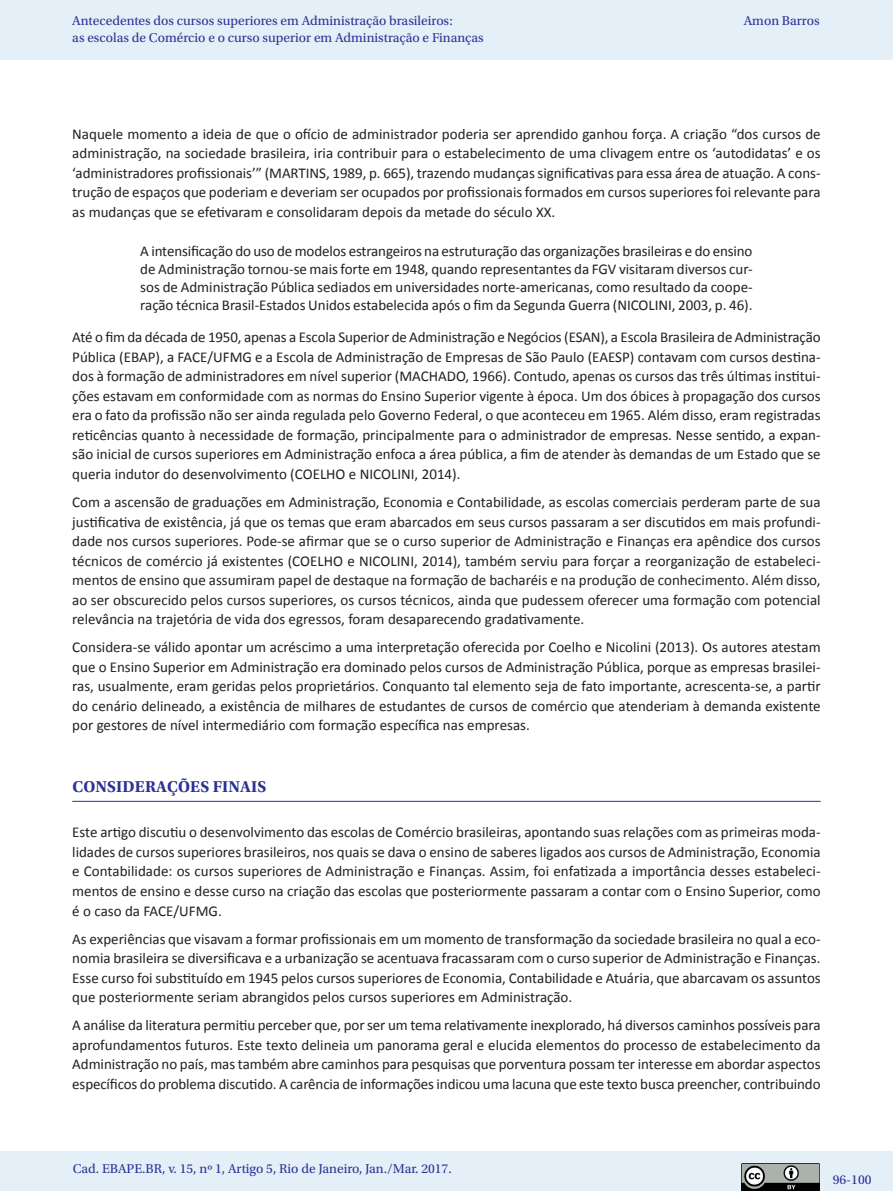
<style>
.page{position:relative;width:893px;height:1191px;background:#fff}
.page>*{position:absolute;margin:0;border:0;box-sizing:border-box;transform-origin:0 0}
._07_1_sub_1{font:700 16.5px "Utopia Std";letter-spacing:.01em;color:#2b3393}
._06_0_texto{font:15px/19.5px "Calibri";color:#231f20;text-align:justify}
._06_2_citação{font:15px/18px "Calibri";letter-spacing:-.005em;color:#231f20;text-align:justify}
.t1{font:13.5px/16.5px "Utopia Std";color:#2b3393}
</style>
<div class="page">
<div style="left:0;top:0;width:893px;height:60px;background:#e4eff8"></div>
<div style="left:0;top:1151px;width:893px;height:40px;background:#e4eff8"></div>
<img style="left:742px;top:1163px;width:77px;height:27px">
<hr style="left:72px;top:801px;width:749px;height:1px;background:#2b3393">
<p class="t1" style="left:72px;top:13px;width:413px">Antecedentes dos cursos superiores em Administração brasileiros:<br>as escolas de Comércio e o curso superior em Administração e Finanças</p>
<p class="t1" style="left:744px;top:13px;width:77px">Amon Barros</p>
<p class="_06_0_texto" style="left:72px;top:124px;width:750px">Naquele momento a ideia de que o ofício de administrador poderia ser aprendido ganhou força. A criação “dos cursos de administração, na sociedade brasileira, iria contribuir para o estabelecimento de uma clivagem entre os ‘autodidatas’ e os ‘administradores profissionais’” (MARTINS, 1989, p. 665), trazendo mudanças significativas para essa área de atuação. A cons&shy;trução de espaços que poderiam e deveriam ser ocupados por profissionais formados em cursos superiores foi relevante para as mudanças que se efetivaram e consolidaram depois da metade do século XX.</p>
<p class="_06_2_citação" style="left:140px;top:242px;width:614px">A intensificação do uso de modelos estrangeiros na estruturação das organizações brasileiras e do ensino de Administração tornou-se mais forte em 1948, quando representantes da FGV visitaram diversos cur&shy;sos de Administração Pública sediados em universidades norte-americanas, como resultado da coope&shy;ração técnica Brasil-Estados Unidos estabelecida após o fim da Segunda Guerra (NICOLINI, 2003, p. 46).</p>
<p class="_06_0_texto" style="left:72px;top:328px;width:750px">Até o fim da década de 1950, apenas a Escola Superior de Administração e Negócios (ESAN), a Escola Brasileira de Administração Pública (EBAP), a FACE/UFMG e a Escola de Administração de Empresas de São Paulo (EAESP) contavam com cursos destina&shy;dos à formação de administradores em nível superior (MACHADO, 1966). Contudo, apenas os cursos das três últimas institui&shy;ções estavam em conformidade com as normas do Ensino Superior vigente à época. Um dos óbices à propagação dos cursos era o fato da profissão não ser ainda regulada pelo Governo Federal, o que aconteceu em 1965. Além disso, eram registradas reticências quanto à necessidade de formação, principalmente para o administrador de empresas. Nesse sentido, a expan&shy;são inicial de cursos superiores em Administração enfoca a área pública, a fim de atender às demandas de um Estado que se queria indutor do desenvolvimento (COELHO e NICOLINI, 2014).</p>
<p class="_06_0_texto" style="left:72px;top:492px;width:750px">Com a ascensão de graduações em Administração, Economia e Contabilidade, as escolas comerciais perderam parte de sua justificativa de existência, já que os temas que eram abarcados em seus cursos passaram a ser discutidos em mais profundi&shy;dade nos cursos superiores. Pode-se afirmar que se o curso superior de Administração e Finanças era apêndice dos cursos técnicos de comércio já existentes (COELHO e NICOLINI, 2014), também serviu para forçar a reorganização de estabeleci&shy;mentos de ensino que assumiram papel de destaque na formação de bacharéis e na produção de conhecimento. Além disso, ao ser obscurecido pelos cursos superiores, os cursos técnicos, ainda que pudessem oferecer uma formação com potencial relevância na trajetória de vida dos egressos, foram desaparecendo gradativamente.</p>
<p class="_06_0_texto" style="left:72px;top:637px;width:750px">Considera-se válido apontar um acréscimo a uma interpretação oferecida por Coelho e Nicolini (2013). Os autores atestam que o Ensino Superior em Administração era dominado pelos cursos de Administração Pública, porque as empresas brasilei&shy;ras, usualmente, eram geridas pelos proprietários. Conquanto tal elemento seja de fato importante, acrescenta-se, a partir do cenário delineado, a existência de milhares de estudantes de cursos de comércio que atenderiam à demanda existente por gestores de nível intermediário com formação específica nas empresas.</p>
<p class="_07_1_sub_1" style="left:72px;top:777px;width:195px">CONSIDERAÇÕES FINAIS</p>
<p class="_06_0_texto" style="left:72px;top:822px;width:750px">Este artigo discutiu o desenvolvimento das escolas de Comércio brasileiras, apontando suas relações com as primeiras moda&shy;lidades de cursos superiores brasileiros, nos quais se dava o ensino de saberes ligados aos cursos de Administração, Economia e Contabilidade: os cursos superiores de Administração e Finanças. Assim, foi enfatizada a importância desses estabeleci&shy;mentos de ensino e desse curso na criação das escolas que posteriormente passaram a contar com o Ensino Superior, como é o caso da FACE/UFMG.</p>
<p class="_06_0_texto" style="left:72px;top:928px;width:750px">As experiências que visavam a formar profissionais em um momento de transformação da sociedade brasileira no qual a eco&shy;nomia brasileira se diversificava e a urbanização se acentuava fracassaram com o curso superior de Administração e Finanças.<br>Esse curso foi substituído em 1945 pelos cursos superiores de Economia, Contabilidade e Atuária, que abarcavam os assuntos que posteriormente seriam abrangidos pelos cursos superiores em Administração.</p>
<p class="_06_0_texto" style="left:72px;top:1015px;width:750px">A análise da literatura permitiu perceber que, por ser um tema relativamente inexplorado, há diversos caminhos possíveis para aprofundamentos futuros. Este texto delineia um panorama geral e elucida elementos do processo de estabelecimento da Administração no país, mas também abre caminhos para pesquisas que porventura possam ter interesse em abordar aspectos específicos do problema discutido. A carência de informações indicou uma lacuna que este texto busca preencher, contribuindo</p>
<p class="t1" style="left:73px;top:1160px;width:380px">Cad. EBAPE.BR, v. 15, nº 1, Artigo 5, Rio de Janeiro, Jan./Mar. 2017.</p>
<p class="t1" style="left:833px;top:1171px;width:40px">96-100</p>
</div>
